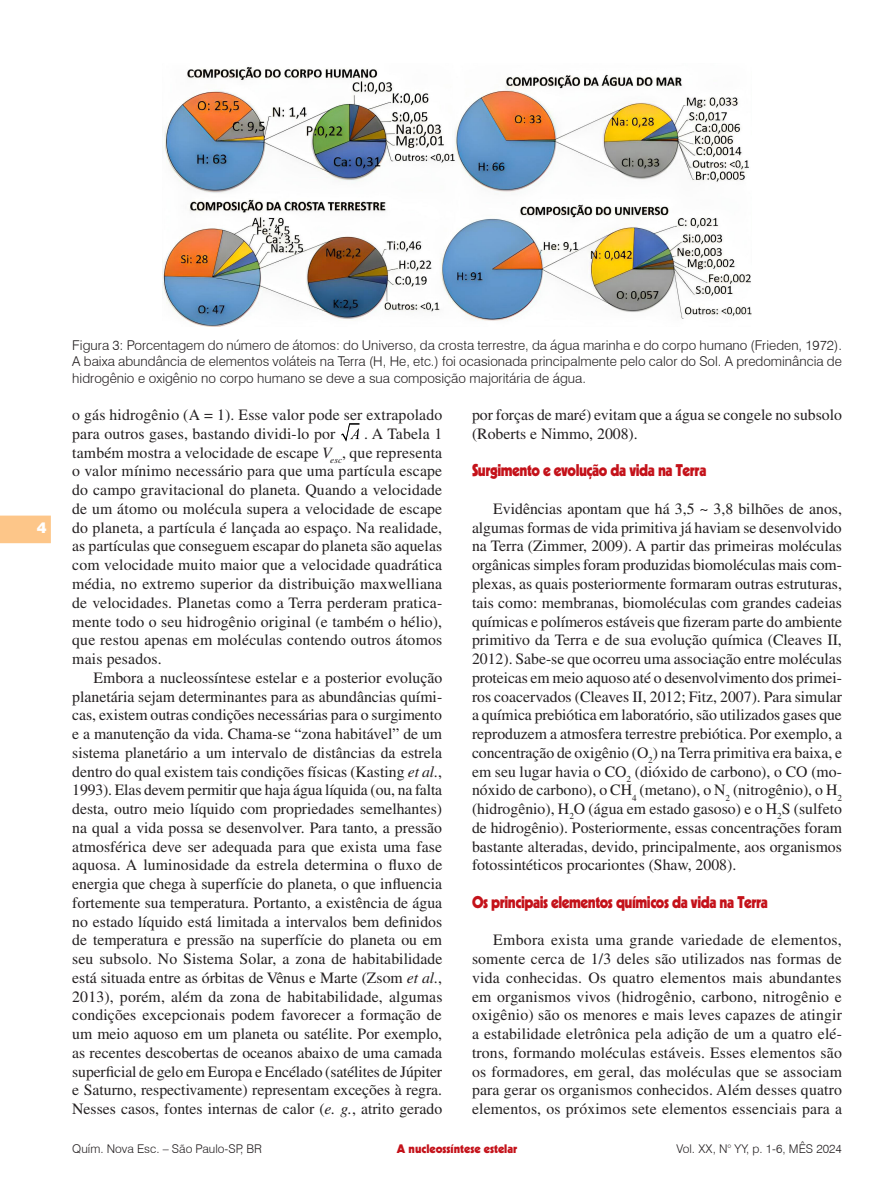
<style>
.page{position:relative;width:893px;height:1191px;background:#fff}
.page>*{position:absolute;margin:0;border:0;box-sizing:border-box;transform-origin:0 0}
.Seção{font:900 16.5px "Kabel LT Std";letter-spacing:-.03em;color:#c4121a;scale:.9 1}
.t1{font:15.75px/18.8px "Times LT Std";letter-spacing:.01em;color:#231f20;text-align:justify}
.t2{font:900 15px "Swiss 721 BT";color:#fff}
.Figura{font:300 13.5px/16.2px "Swiss 721 BT";color:#231f20;text-align:justify}
.t3{font:300 12px "Swiss 721 BT";color:#231f20}
.t4{font:900 12px "Kabel LT Std";color:#c4121a}
.s1{font-style:italic}
</style>
<div class="page">
<svg style="left:0;top:515px;width:51px;height:28px"></svg>
<svg style="left:341px;top:423px;width:19px;height:18px"></svg>
<img style="left:163px;top:67px;width:589px;height:259px">
<p class="t2" style="left:37px;top:518px;width:11px">4</p>
<p class="Figura" style="left:72px;top:337px;width:771px">Figura 3: Porcentagem do número de átomos: do Universo, da crosta terrestre, da água marinha e do corpo humano (Frieden, 1972).<br>A baixa abundância de elementos voláteis na Terra (H, He, etc.) foi ocasionada principalmente pelo calor do Sol. A predominância de hidrogênio e oxigênio no corpo humano se deve a sua composição majoritária de água.</p>
<p class="t1" style="left:72px;top:405px;width:371px">o gás hidrogênio (A = 1). Esse valor pode ser extrapolado para outros gases, bastando dividi-lo por</p>
<p class="t1" style="left:72px;top:424px;width:371px;text-indent:292px">. A Tabela 1 também mostra a velocidade de escape <span class="s1">V</span><sub>esc</sub>, que representa o valor mínimo necessário para que uma partícula escape do campo gravitacional do planeta. Quando a velocidade de um átomo ou molécula supera a velocidade de escape do planeta, a partícula é lançada ao espaço. Na realidade, as partículas que conseguem escapar do planeta são aquelas com velocidade muito maior que a velocidade quadrática média, no extremo superior da distribuição maxwelliana de velocidades. Planetas como a Terra perderam pratica&shy;mente todo o seu hidrogênio original (e também o hélio), que restou apenas em moléculas contendo outros átomos mais pesados.</p>
<p class="t1" style="left:72px;top:668px;width:372px;text-indent:21px">Embora a nucleossíntese estelar e a posterior evolução planetária sejam determinantes para as abundâncias quími&shy;cas, existem outras condições necessárias para o surgimento e a manutenção da vida. Chama-se “zona habitável” de um sistema planetário a um intervalo de distâncias da estrela dentro do qual existem tais condições físicas (Kasting <span class="s1">et al.</span>, 1993). Elas devem permitir que haja água líquida (ou, na falta desta, outro meio líquido com propriedades semelhantes) na qual a vida possa se desenvolver. Para tanto, a pressão atmosférica deve ser adequada para que exista uma fase aquosa. A luminosidade da estrela determina o fluxo de energia que chega à superfície do planeta, o que influencia fortemente sua temperatura. Portanto, a existência de água no estado líquido está limitada a intervalos bem definidos de temperatura e pressão na superfície do planeta ou em seu subsolo. No Sistema Solar, a zona de habitabilidade está situada entre as órbitas de Vênus e Marte (Zsom <span class="s1">et al.</span>, 2013), porém, além da zona de habitabilidade, algumas condições excepcionais podem favorecer a formação de um meio aquoso em um planeta ou satélite. Por exemplo, as recentes descobertas de oceanos abaixo de uma camada superficial de gelo em Europa e Encélado (satélites de Júpiter e Saturno, respectivamente) representam exceções à regra.<br>Nesses casos, fontes internas de calor (<span class="s1">e. g.</span>, atrito gerado</p>
<p class="t1" style="left:472px;top:405px;width:371px">por forças de maré) evitam que a água se congele no subsolo (Roberts e Nimmo, 2008).</p>
<p class="Seção" style="left:472px;top:460px;width:262px">Surgimento e evolução da vida na Terra</p>
<p class="t1" style="left:472px;top:499px;width:372px;text-indent:21px">Evidências apontam que há 3,5 ~ 3,8 bilhões de anos, algumas formas de vida primitiva já haviam se desenvolvido na Terra (Zimmer, 2009). A partir das primeiras moléculas orgânicas simples foram produzidas biomoléculas mais com&shy;plexas, as quais posteriormente formaram outras estruturas, tais como: membranas, biomoléculas com grandes cadeias químicas e polímeros estáveis que fizeram parte do ambiente primitivo da Terra e de sua evolução química (Cleaves II, 2012). Sabe-se que ocorreu uma associação entre moléculas proteicas em meio aquoso até o desenvolvimento dos primei&shy;ros coacervados (Cleaves II, 2012; Fitz, 2007). Para simular a química prebiótica em laboratório, são utilizados gases que reproduzem a atmosfera terrestre prebiótica. Por exemplo, a concentração de oxigênio (O<sub>2</sub>) na Terra primitiva era baixa, e em seu lugar havia o CO<sub>2</sub> (dióxido de carbono), o CO (mo&shy;nóxido de carbono), o CH<sub>4</sub> (metano), o N<sub>2</sub> (nitrogênio), o H<sub>2 </sub>(hidrogênio), H<sub>2</sub>O (água em estado gasoso) e o H<sub>2</sub>S (sulfeto de hidrogênio). Posteriormente, essas concentrações foram bastante alteradas, devido, principalmente, aos organismos fotossintéticos procariontes (Shaw, 2008).</p>
<p class="Seção" style="left:472px;top:891px;width:330px">Os principais elementos químicos da vida na Terra</p>
<p class="t1" style="left:472px;top:930px;width:371px;text-indent:21px">Embora exista uma grande variedade de elementos, somente cerca de 1/3 deles são utilizados nas formas de vida conhecidas. Os quatro elementos mais abundantes em organismos vivos (hidrogênio, carbono, nitrogênio e oxigênio) são os menores e mais leves capazes de atingir a estabilidade eletrônica pela adição de um a quatro elé&shy;trons, formando moléculas estáveis. Esses elementos são os formadores, em geral, das moléculas que se associam para gerar os organismos conhecidos. Além desses quatro elementos, os próximos sete elementos essenciais para a</p>
<p class="t3" style="left:72px;top:1141px;width:191px">Quím. Nova Esc. – São Paulo-SP, BR</p>
<p class="t3" style="left:676px;top:1141px;width:167px">Vol. XX, N° YY, p. 1-6, MÊS 2024</p>
<p class="t4" style="left:397px;top:1141px;width:122px">A nucleossíntese estelar</p>
</div>
